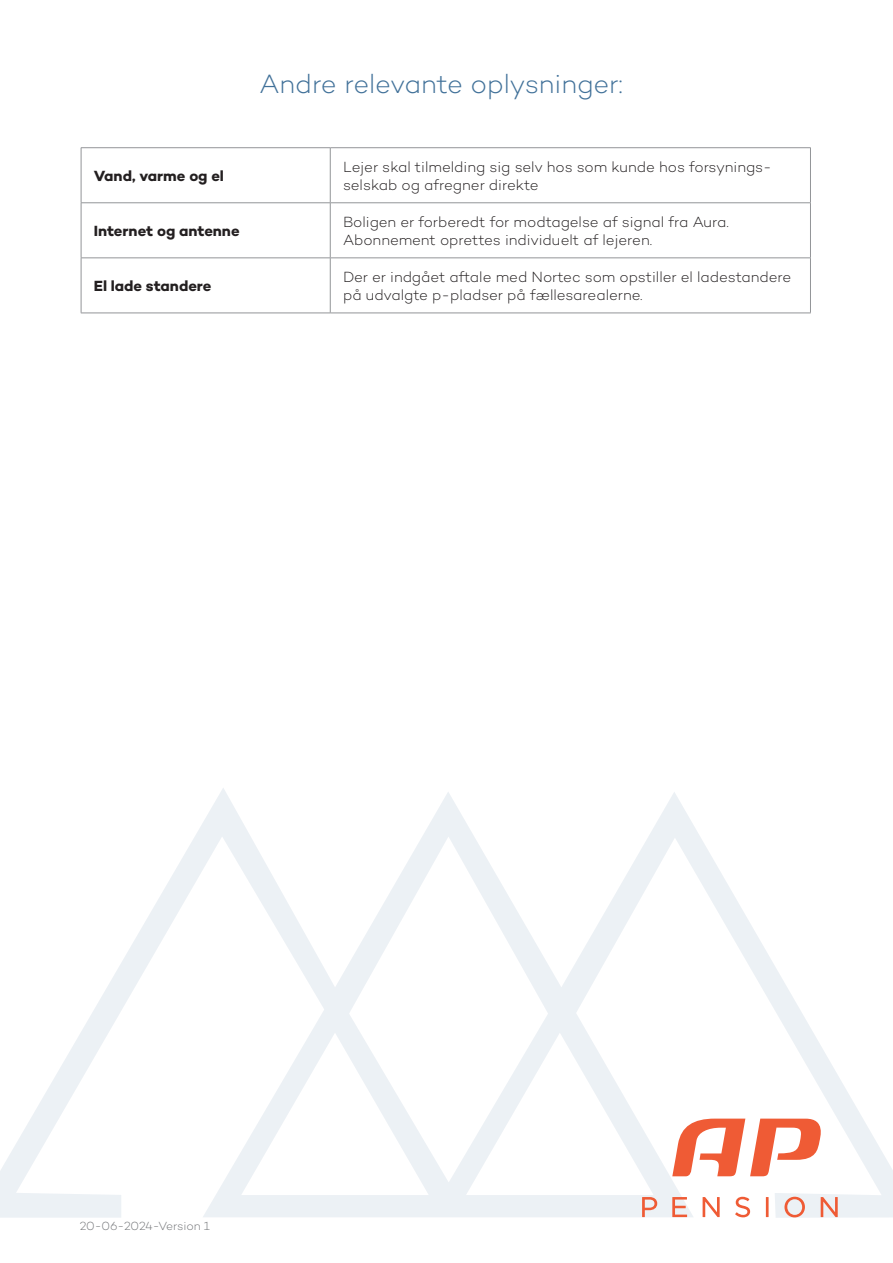
<style>
.page{position:relative;width:893px;height:1263px;background:#fff}
.page>*{position:absolute;margin:0;border:0;box-sizing:border-box;transform-origin:0 0}
.t1{font:300 27px "Campton";letter-spacing:-.005em;color:#417199}
.t2{font:300 15px/18px "Campton";color:#231f20}
.t3{font:700 15px "Campton";letter-spacing:-.005em;color:#231f20}
.t4{font:300 12px "Campton";letter-spacing:-.01em;color:#727477}
</style>
<div class="page">
<svg style="left:0;top:788px;width:893px;height:430px"></svg>
<hr style="left:81px;top:147px;width:249px;height:1px;background:#939598">
<hr style="left:81px;top:148px;width:1px;height:54px;background:#939598">
<hr style="left:330px;top:147px;width:481px;height:1px;background:#939598">
<hr style="left:330px;top:148px;width:1px;height:54px;background:#939598">
<hr style="left:810px;top:148px;width:1px;height:54px;background:#939598">
<hr style="left:81px;top:202px;width:249px;height:1px;background:#939598">
<hr style="left:81px;top:203px;width:1px;height:55px;background:#939598">
<hr style="left:330px;top:202px;width:481px;height:1px;background:#939598">
<hr style="left:330px;top:203px;width:1px;height:55px;background:#939598">
<hr style="left:810px;top:203px;width:1px;height:55px;background:#939598">
<hr style="left:81px;top:258px;width:249px;height:1px;background:#939598">
<hr style="left:81px;top:258px;width:1px;height:55px;background:#939598">
<hr style="left:330px;top:258px;width:481px;height:1px;background:#939598">
<hr style="left:330px;top:258px;width:1px;height:55px;background:#939598">
<hr style="left:810px;top:258px;width:1px;height:55px;background:#939598">
<hr style="left:81px;top:313px;width:249px;height:1px;background:#939598">
<hr style="left:330px;top:313px;width:481px;height:1px;background:#939598">
<svg style="left:642px;top:1197px;width:15px;height:20px"></svg>
<svg style="left:672px;top:1197px;width:15px;height:20px"></svg>
<svg style="left:703px;top:1197px;width:17px;height:20px"></svg>
<svg style="left:735px;top:1197px;width:15px;height:20px"></svg>
<hr style="left:766px;top:1197px;width:3px;height:20px;background:#ef5b35">
<svg style="left:784px;top:1197px;width:21px;height:20px"></svg>
<svg style="left:821px;top:1197px;width:17px;height:20px"></svg>
<svg style="left:672px;top:1118px;width:154px;height:58px"></svg>
<p class="t1" style="left:259px;top:67px;width:365px">Andre relevante oplysninger:</p>
<p class="t3" style="left:94px;top:166px;width:132px">Vand, varme og el</p>
<p class="t2" style="left:343px;top:158px;width:430px">Lejer skal tilmelding sig selv hos som kunde hos forsynings&shy;selskab og afregner direkte</p>
<p class="t3" style="left:94px;top:221px;width:147px">Internet og antenne</p>
<p class="t2" style="left:343px;top:213px;width:387px">Boligen er forberedt for modtagelse af signal fra Aura.</p>
<p class="t2" style="left:343px;top:231px;width:311px">Abonnement oprettes individuelt af lejeren.</p>
<p class="t3" style="left:94px;top:276px;width:119px">El lade standere</p>
<p class="t2" style="left:343px;top:268px;width:450px">Der er indgået aftale med Nortec som opstiller el ladestandere på udvalgte p-pladser på fællesarealerne.</p>
<p class="t4" style="left:80px;top:1218px;width:132px">20-06-2024-Version 1</p>
</div>
